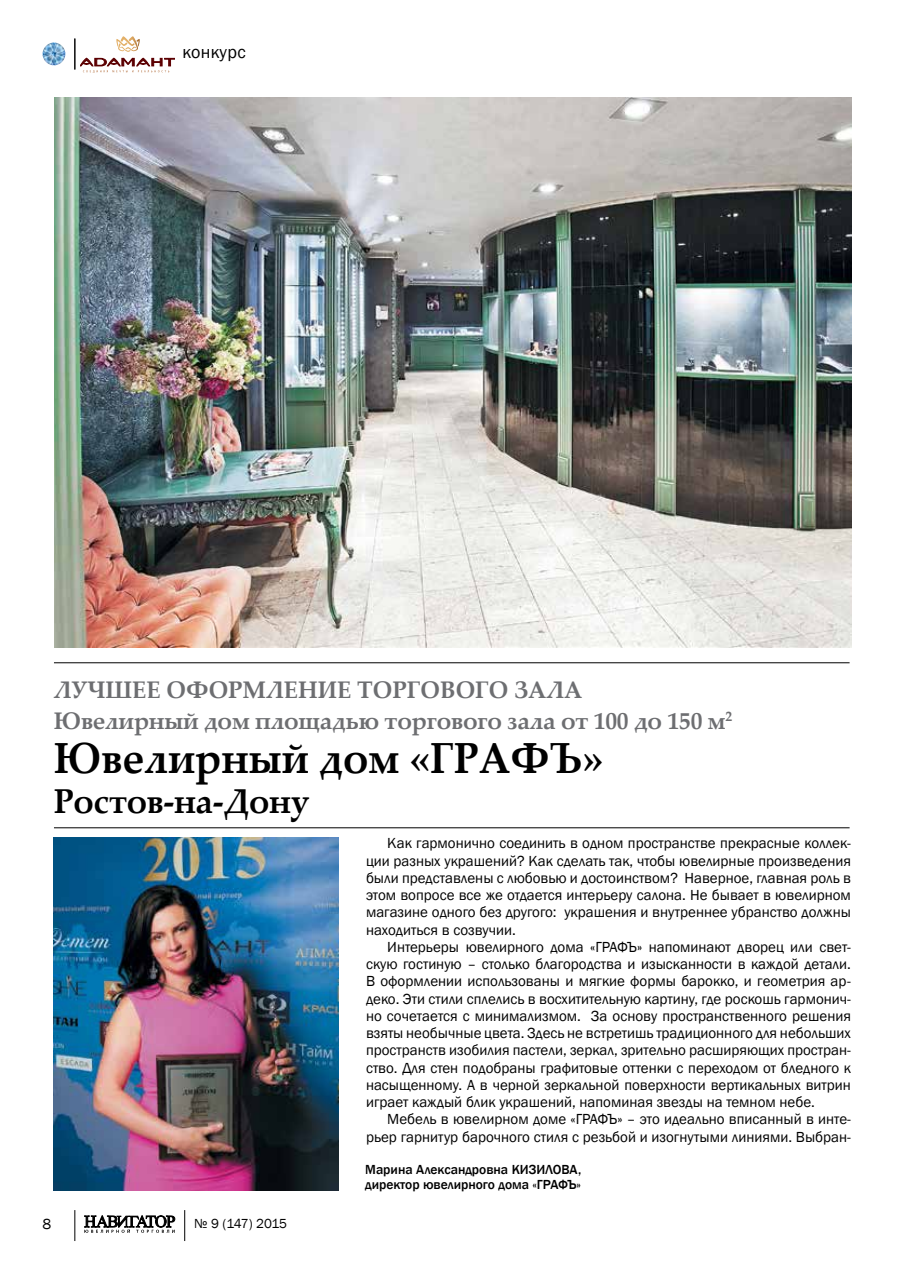
<style>
.page{position:relative;width:902px;height:1263px;background:#fff}
.page>*{position:absolute;margin:0;border:0;box-sizing:border-box;transform-origin:0 0}
.t1{font:700 43.5px "Palatino Linotype";color:#000;scale:.94 1}
.t2{font:700 34.5px "Palatino Linotype";color:#000;scale:.95 1}
.t3{font:700 24px "Palatino Linotype";letter-spacing:-.01em;color:#6d6e71}
.t4{font:18px "Franklin Gothic";letter-spacing:.02em;color:#000}
.t5{font:15px/17.2px "Franklin Gothic";color:#000;text-align:justify}
.t6{font:500 13.5px/15px "Franklin Gothic";color:#000}
.t7{font:13.5px "Franklin Gothic";letter-spacing:-.03em;color:#000}
</style>
<div class="page">
<img style="left:43px;top:43px;width:22px;height:22px;border-radius:11px">
<svg style="left:84px;top:1215px;width:91px;height:18px"></svg>
<hr style="left:184px;top:1210px;width:1px;height:31px;background:#000">
<hr style="left:74px;top:1210px;width:1px;height:31px;background:#000">
<hr style="left:74px;top:39px;width:1px;height:30px;background:#000">
<svg style="left:80px;top:58px;width:95px;height:15px"></svg>
<svg style="left:116px;top:36px;width:24px;height:15px"></svg>
<hr style="left:54px;top:827px;width:795px;height:1px;background:#000">
<hr style="left:54px;top:662px;width:795px;height:1px;background:#000">
<img style="left:54px;top:838px;width:285px;height:353px">
<img style="left:54px;top:98px;width:797px;height:549px">
<p class="t4" style="left:182px;top:41px;width:65px">конкурс</p>
<h3 class="t3" style="left:54px;top:673px;width:493px">Лучшее оформление торгового зала</h3>
<h3 class="t3" style="left:54px;top:704px;width:679px">Ювелирный дом площадью торгового зала от 100 до 150 м<sup>2</sup></h3>
<h1 class="t1" style="left:54px;top:727px;width:586px">Ювелирный дом «ГРАФЪ»</h1>
<h2 class="t2" style="left:54px;top:777px;width:270px">Ростов-на-Дону</h2>
<p class="t5" style="left:366px;top:835px;width:486px;text-indent:21px">Как гармонично соединить в одном пространстве прекрасные коллек&shy;ции разных украшений? Как сделать так, чтобы ювелирные произведения были представлены с любовью и достоинством? Наверное, главная роль в этом вопросе все же отдается интерьеру салона. Не бывает в ювелирном магазине одного без другого: украшения и внутреннее убранство должны находиться в созвучии.</p>
<p class="t5" style="left:366px;top:938px;width:486px;text-indent:21px">Интерьеры ювелирного дома «ГРАФЪ» напоминают дворец или свет&shy;скую гостиную – столько благородства и изысканности в каждой детали.<br>В оформлении использованы и мягкие формы барокко, и геометрия ар&shy;деко. Эти стили сплелись в восхитительную картину, где роскошь гармонич&shy;но сочетается с минимализмом. За основу пространственного решения взяты необычные цвета. Здесь не встретишь традиционного для небольших пространств изобилия пастели, зеркал, зрительно расширяющих простран&shy;ство. Для стен подобраны графитовые оттенки с переходом от бледного к насыщенному. А в черной зеркальной поверхности вертикальных витрин играет каждый блик украшений, напоминая звезды на темном небе.</p>
<p class="t5" style="left:366px;top:1111px;width:486px;text-align:right">Мебель в ювелирном доме «ГРАФЪ» – это идеально вписанный в инте&shy;рьер гарнитур барочного стиля с резьбой и изогнутыми линиями. Выбран-</p>
<p class="t5" style="left:43px;top:1215px;width:10px">8</p>
<p class="t7" style="left:194px;top:1215px;width:94px">№ 9 (147) 2015</p>
<p class="t6" style="left:365px;top:1162px;width:217px">Марина Александровна КИЗИЛОВА, директор ювелирного дома «ГРАФЪ»</p>
</div>
